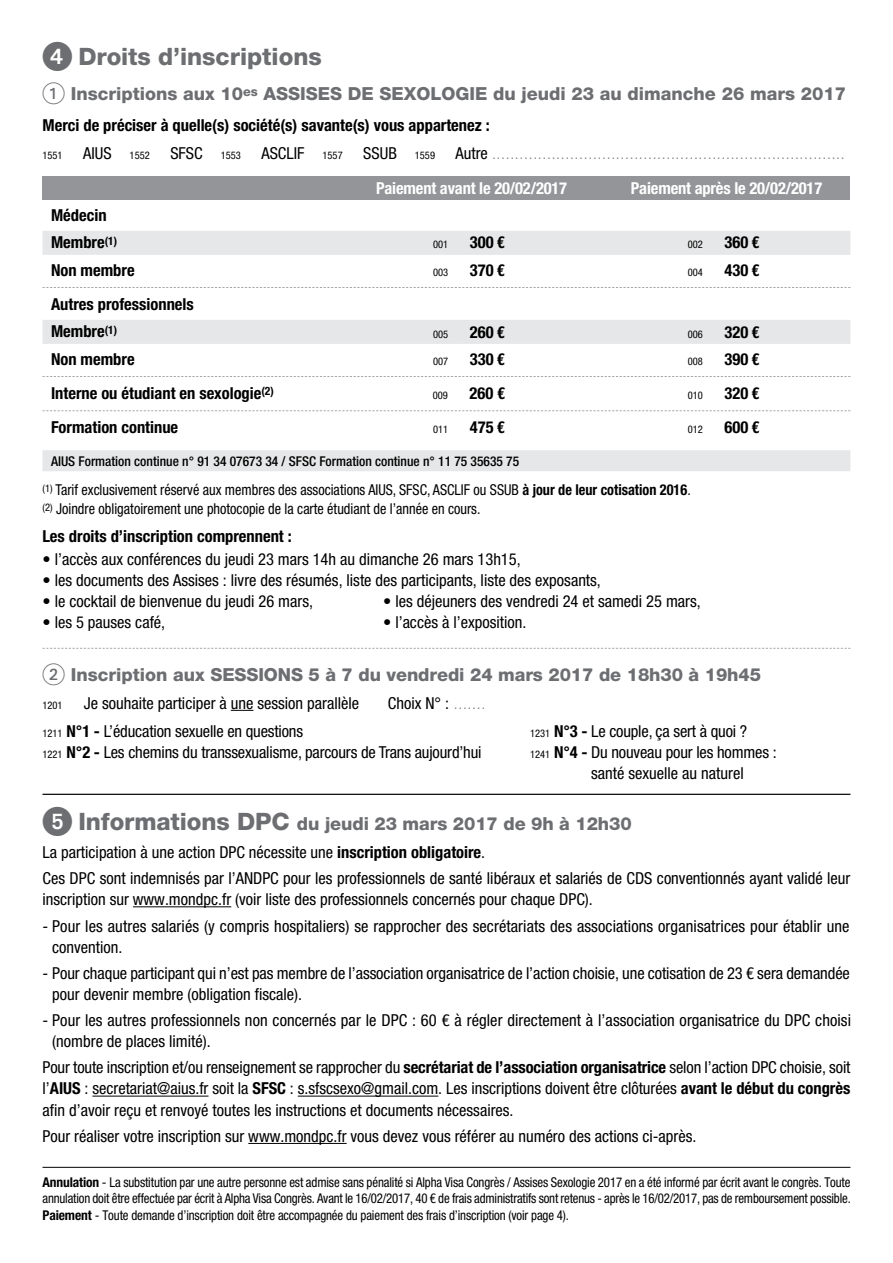
<style>
.page{position:relative;width:893px;height:1263px;background:#fff}
.page>*{position:absolute;margin:0;border:0;box-sizing:border-box;transform-origin:0 0}
.t1{font:800 24px "Helvetica Neue LT Std";color:#6d6e71}
.t2{font:800 18px "Helvetica Neue LT Std";letter-spacing:-.005em;color:#6d6e71}
.t3{font:condensed 16.5px/21px "Helvetica Neue LT Std";color:#000}
.t4{font:700 condensed 16.5px/27.3px "Helvetica Neue LT Std";color:#000}
.t5{font:700 condensed 16.5px "Helvetica Neue LT Std";letter-spacing:-.01em;color:#fff}
.t6{font:condensed 15px/18.6px "Helvetica Neue LT Std";color:#000;scale:.95 1}
.t7{font:condensed 13.5px/15.8px "Helvetica Neue LT Std";letter-spacing:-.01em;color:#000}
.t8{font:condensed 13.5px "Helvetica Neue LT Std";color:#808285}
.t9{font:500 condensed 13.5px "Helvetica Neue LT Std";color:#000}
.t10{font:condensed 10.5px "Helvetica Neue LT Std";color:#000}
.s1{font-family:"European Pi One";font-weight:400;font-size:30px}
.s2{font-family:"European Pi Two";font-weight:400;font-size:22.5px}
.s3{font-size:10.5px;color:#000}
.s4{font-size:16.5px;color:#000}
.s5{font-weight:700}
.s6{font-size:13.5px;color:#808285}
.s7{font-size:10.5px}
</style>
<div class="page">
<hr style="left:43px;top:1167px;width:807px;height:1px;background:#000">
<div style="left:43px;top:231px;width:807px;height:24px;background:#e6e7e8"></div>
<svg style="left:43px;top:287px;width:807px;height:1px"></svg>
<div style="left:43px;top:320px;width:807px;height:24px;background:#e6e7e8"></div>
<svg style="left:43px;top:376px;width:807px;height:1px"></svg>
<svg style="left:43px;top:410px;width:807px;height:1px"></svg>
<div style="left:43px;top:450px;width:807px;height:21px;background:#e6e7e8"></div>
<svg style="left:43px;top:648px;width:807px;height:1px"></svg>
<svg style="left:231px;top:710px;width:22px;height:1px"></svg>
<hr style="left:43px;top:794px;width:807px;height:1px;background:#000">
<hr style="left:133px;top:906px;width:98px;height:1px;background:#000">
<hr style="left:92px;top:1096px;width:116px;height:1px;background:#000">
<hr style="left:298px;top:1096px;width:140px;height:1px;background:#000">
<hr style="left:248px;top:1143px;width:99px;height:1px;background:#000">
<div style="left:43px;top:176px;width:807px;height:24px;background:#939598"></div>
<h1 class="t1" style="left:43px;top:43px;width:281px"><span class="s1">4</span> Droits d’inscriptions</h1>
<p class="t2" style="left:43px;top:83px;width:805px"><span class="s2">1</span> Inscriptions aux 10<sup>es</sup> Assises de Sexologie du jeudi 23 au dimanche 26 mars 2017</p>
<p class="t4" style="left:43px;top:112px;width:449px">Merci de préciser à quelle(s) société(s) savante(s) vous appartenez :</p>
<p class="t8" style="left:43px;top:146px;width:803px"><span class="s3">1551</span> <span class="s4">AIUS</span> <span class="s3">1552</span> <span class="s4">SFSC</span> <span class="s3">1553</span> <span class="s4">ASCLIF</span> <span class="s3">1557</span> <span class="s4">SSUB</span> <span class="s3">1559</span> <span class="s4">Autre</span> .............................................................................</p>
<p class="t5" style="left:376px;top:178px;width:228px">Paiement avant le 20/02/2017 P</p>
<p class="t5" style="left:639px;top:178px;width:184px">aiement après le 20/02/2017</p>
<p class="t4" style="left:51px;top:201px;width:68px">Médecin<br>Membre<sup>(1)</sup></p>
<p class="t10" style="left:433px;top:239px;width:17px">001</p>
<p class="t4" style="left:470px;top:229px;width:36px">300 €</p>
<p class="t10" style="left:688px;top:239px;width:17px">002</p>
<p class="t4" style="left:724px;top:229px;width:36px">360 €</p>
<p class="t4" style="left:51px;top:256px;width:85px">Non membre</p>
<p class="t10" style="left:433px;top:266px;width:17px">003</p>
<p class="t4" style="left:470px;top:256px;width:36px">370 €</p>
<p class="t10" style="left:688px;top:266px;width:17px">004</p>
<p class="t4" style="left:724px;top:256px;width:36px">430 €</p>
<p class="t4" style="left:51px;top:290px;width:144px">Autres professionnels<br>Membre<sup>(1)</sup></p>
<p class="t10" style="left:433px;top:328px;width:17px">005</p>
<p class="t4" style="left:470px;top:318px;width:36px">260 €</p>
<p class="t10" style="left:688px;top:328px;width:17px">006</p>
<p class="t4" style="left:724px;top:318px;width:36px">320 €</p>
<p class="t4" style="left:51px;top:345px;width:85px">Non membre</p>
<p class="t10" style="left:433px;top:355px;width:17px">007</p>
<p class="t4" style="left:470px;top:345px;width:36px">330 €</p>
<p class="t10" style="left:688px;top:355px;width:17px">008</p>
<p class="t4" style="left:724px;top:345px;width:36px">390 €</p>
<p class="t4" style="left:51px;top:379px;width:224px">Interne ou étudiant en sexologie<sup>(2)</sup></p>
<p class="t10" style="left:433px;top:389px;width:17px">009</p>
<p class="t4" style="left:469px;top:379px;width:37px">260 €</p>
<p class="t10" style="left:688px;top:389px;width:17px">010</p>
<p class="t4" style="left:724px;top:379px;width:36px">320 €</p>
<p class="t4" style="left:51px;top:414px;width:129px">Formation continue</p>
<p class="t10" style="left:433px;top:424px;width:17px">011</p>
<p class="t4" style="left:470px;top:414px;width:36px">475 €</p>
<p class="t10" style="left:688px;top:424px;width:17px">012</p>
<p class="t4" style="left:724px;top:414px;width:36px">600 €</p>
<p class="t9" style="left:51px;top:453px;width:470px">AIUS Formation continue n° 91 34 07673 34 / SFSC Formation continue n° 11 75 35635 75</p>
<p class="t6" style="left:43px;top:480px;width:684px"><sup>(1)</sup> Tarif exclusivement réservé aux membres des associations AIUS, SFSC, ASCLIF ou SSUB <span class="s5">à jour de leur cotisation 2016</span>. <sup>(2)</sup> Joindre obligatoirement une photocopie de la carte étudiant de l’année en cours.</p>
<p class="t4" style="left:43px;top:522px;width:251px">Les droits d’inscription comprennent :</p>
<p class="t3" style="left:43px;top:549px;width:480px">• l’accès aux conférences du jeudi 23 mars 14h au dimanche 26 mars 13h15,</p>
<p class="t3" style="left:43px;top:570px;width:560px">• les documents des Assises : livre des résumés, liste des participants, liste des exposants,</p>
<p class="t3" style="left:43px;top:591px;width:272px">• le cocktail de bienvenue du jeudi 26 mars,</p>
<p class="t3" style="left:383px;top:591px;width:319px">• les déjeuners des vendredi 24 et samedi 25 mars,</p>
<p class="t3" style="left:43px;top:612px;width:124px">• les 5 pauses café,</p>
<p class="t3" style="left:383px;top:612px;width:145px">• l’accès à l’exposition.</p>
<p class="t2" style="left:43px;top:663px;width:720px"><span class="s2">2</span> Inscription aux sessionS 5 à 7 du vendredi 24 mars 2017 de 18h30 à 19h45</p>
<p class="t10" style="left:43px;top:699px;width:22px">1201</p>
<p class="t3" style="left:84px;top:692px;width:277px">Je souhaite participer à une session parallèle</p>
<p class="t3" style="left:388px;top:692px;width:99px">Choix N° : <span class="s6">.......</span></p>
<p class="t3" style="left:43px;top:720px;width:262px"><span class="s7">1211</span> <span class="s5">n°1 -</span> L’éducation sexuelle en questions</p>
<p class="t3" style="left:530px;top:720px;width:219px"><span class="s7">1231</span> <span class="s5">n°3 -</span> Le couple, ça sert à quoi ?</p>
<p class="t3" style="left:43px;top:741px;width:441px"><span class="s7">1221</span> <span class="s5">n°2 -</span> Les chemins du transsexualisme, parcours de Trans aujourd’hui</p>
<p class="t3" style="left:591px;top:741px;width:187px;text-indent:-61px"><span class="s7">1241</span> <span class="s5">n°4 -</span> Du nouveau pour les hommes : santé sexuelle au naturel</p>
<h1 class="t1" style="left:43px;top:808px;width:213px"><span class="s1">5</span> Informations DPC</h1>
<p class="t2" style="left:297px;top:813px;width:336px">du jeudi 23 mars 2017 de 9h à 12h30</p>
<p class="t3" style="left:43px;top:839px;width:809px;line-height:26.2px">La participation à une action DPC nécessite une <span class="s5">inscription obligatoire</span>.<br>Ces DPC sont indemnisés par l’ANDPC pour les professionnels de santé libéraux et salariés de CDS conventionnés ayant validé leur</p>
<p class="t3" style="left:43px;top:889px;width:552px">inscription sur www.mondpc.fr (voir liste des professionnels concernés pour chaque DPC).</p>
<p class="t3" style="left:52px;top:915px;width:799px;text-indent:-10px">- Pour les autres salariés (y compris hospitaliers) se rapprocher des secrétariats des associations organisatrices pour établir une convention.</p>
<p class="t3" style="left:52px;top:962px;width:799px;text-indent:-10px">- Pour chaque participant qui n’est pas membre de l’association organisatrice de l’action choisie, une cotisation de 23 € sera demandée pour devenir membre (obligation fiscale).</p>
<p class="t3" style="left:52px;top:1010px;width:800px;text-indent:-10px">- Pour les autres professionnels non concernés par le DPC : 60 € à régler directement à l’association organisatrice du DPC choisi (nombre de places limité).</p>
<p class="t3" style="left:43px;top:1057px;width:809px;text-align:justify">Pour toute inscription et/ou renseignement se rapprocher du <span class="s5">secrétariat de l’association organisatrice</span> selon l’action DPC choisie, soit l’<span class="s5">AIUS</span> : secretariat@aius.fr soit la <span class="s5">SFSC</span> : s.sfscsexo@gmail.com. Les inscriptions doivent être clôturées <span class="s5">avant le début du congrès </span>afin d’avoir reçu et renvoyé toutes les instructions et documents nécessaires.</p>
<p class="t3" style="left:43px;top:1125px;width:655px">Pour réaliser votre inscription sur www.mondpc.fr vous devez vous référer au numéro des actions ci-après.</p>
<p class="t7" style="left:43px;top:1174px;width:810px"><span class="s5">Annulation</span> - La substitution par une autre personne est admise sans pénalité si Alpha Visa Congrès / Assises Sexologie 2017 en a été informé par écrit avant le congrès. Toute annulation doit être effectuée par écrit à Alpha Visa Congrès. Avant le 16/02/2017, 40 € de frais administratifs sont retenus - après le 16/02/2017, pas de remboursement possible.</p>
<p class="t7" style="left:43px;top:1208px;width:528px"><span class="s5">Paiement</span> - Toute demande d’inscription doit être accompagnée du paiement des frais d’inscription (voir page 4).</p>
</div>
